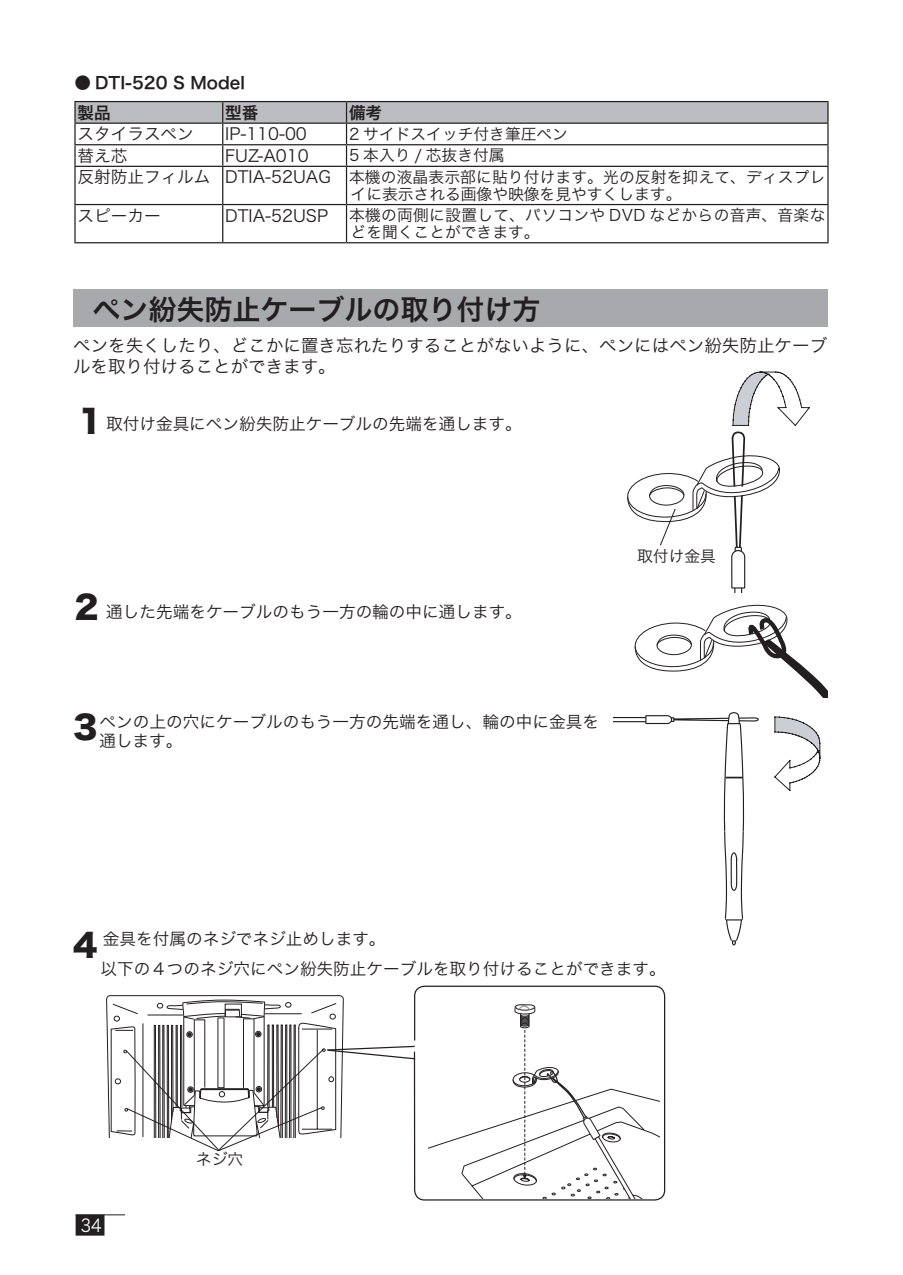
<style>
.page{position:relative;width:903px;height:1275px;background:#fff}
.page>*{position:absolute;margin:0;border:0;box-sizing:border-box;transform-origin:0 0}
.t1{font:31.5px "Hira Kaku Std W8";color:#231f20}
.t2{font:28px "Hira Kaku Pro W6";color:#231f20}
.t3{font:17.5px/21px "Hira Kaku Pro W3";color:#231f20}
.t4{font:17.5px "Hira Kaku Pro W3";color:#fff;scale:.9 1}
.t5{font:16.62px/18.9px "Hira Kaku Pro W3";color:#231f20}
.t6{font:16.62px/29.8px "Hira Kaku Pro W6";color:#231f20}
.t7{font:15.75px/21.5px "Hira Kaku Pro W3";color:#231f20}
.t8{font:15.75px/17.5px "Hira Kaku Pro W3";letter-spacing:.02em;color:#231f20}
.s1{font-size:16.62px}
</style>
<div class="page">
<div style="left:76px;top:1215px;width:28px;height:21px;background:#231f20"></div>
<hr style="left:76px;top:1214px;width:49px;height:1px;background:#231f20">
<div style="left:73px;top:290px;width:754px;height:37px;background:#a8a9ad"></div>
<svg style="left:635px;top:605px;width:192px;height:93px"></svg>
<svg style="left:774px;top:716px;width:47px;height:75px"></svg>
<svg style="left:613px;top:712px;width:146px;height:233px"></svg>
<svg style="left:627px;top:371px;width:183px;height:221px"></svg>
<svg style="left:428px;top:1004px;width:231px;height:194px"></svg>
<div style="left:414px;top:986px;width:251px;height:214px;border:1px solid #231f20;border-radius:10px"></div>
<svg style="left:106px;top:995px;width:310px;height:156px"></svg>
<hr style="left:74px;top:101px;width:149px;height:1px;background:#231f20">
<hr style="left:74px;top:102px;width:2px;height:21px;background:#231f20">
<hr style="left:223px;top:101px;width:123px;height:1px;background:#231f20">
<hr style="left:346px;top:101px;width:482px;height:1px;background:#231f20">
<hr style="left:74px;top:123px;width:149px;height:1px;background:#231f20">
<hr style="left:74px;top:124px;width:2px;height:20px;background:#231f20">
<hr style="left:74px;top:144px;width:149px;height:1px;background:#231f20">
<hr style="left:74px;top:145px;width:2px;height:21px;background:#231f20">
<svg style="left:75px;top:102px;width:753px;height:64px"></svg>
<hr style="left:74px;top:166px;width:149px;height:1px;background:#231f20">
<hr style="left:74px;top:167px;width:2px;height:37px;background:#231f20">
<hr style="left:223px;top:166px;width:123px;height:1px;background:#231f20">
<hr style="left:222px;top:167px;width:1px;height:37px;background:#231f20">
<hr style="left:346px;top:166px;width:482px;height:1px;background:#231f20">
<hr style="left:346px;top:167px;width:1px;height:37px;background:#231f20">
<hr style="left:827px;top:167px;width:1px;height:37px;background:#231f20">
<hr style="left:74px;top:204px;width:149px;height:1px;background:#231f20">
<hr style="left:74px;top:205px;width:2px;height:37px;background:#231f20">
<hr style="left:223px;top:204px;width:123px;height:1px;background:#231f20">
<hr style="left:222px;top:205px;width:1px;height:37px;background:#231f20">
<hr style="left:346px;top:204px;width:482px;height:1px;background:#231f20">
<hr style="left:346px;top:205px;width:1px;height:37px;background:#231f20">
<hr style="left:827px;top:205px;width:1px;height:37px;background:#231f20">
<hr style="left:74px;top:242px;width:149px;height:1px;background:#231f20">
<hr style="left:223px;top:242px;width:123px;height:1px;background:#231f20">
<hr style="left:346px;top:242px;width:482px;height:1px;background:#231f20">
<p class="t6" style="left:74px;top:67px;width:172px">● DTI-520 S Model製品</p>
<p class="t6" style="left:225px;top:97px;width:35px">型番</p>
<p class="t6" style="left:349px;top:97px;width:35px">備考</p>
<p class="t5" style="left:77px;top:123px;width:118px">スタイラスペン</p>
<p class="t5" style="left:225px;top:123px;width:83px">IP-110-00</p>
<p class="t7" style="left:349px;top:122px;width:221px">2 サイドスイッチ付き筆圧ペン</p>
<p class="t5" style="left:77px;top:145px;width:51px">替え芯</p>
<p class="t5" style="left:225px;top:145px;width:85px">FUZ-A010</p>
<p class="t7" style="left:77px;top:143px;width:749px;text-indent:271px">5 本入り / 芯抜き付属<br><span class="s1">反射防止フィルム DTIA-52UAG</span> 本機の液晶表示部に貼り付けます。光の反射を抑えて、ディスプレ</p>
<p class="t7" style="left:351px;top:182px;width:332px">イに表示される画像や映像を見やすくします。</p>
<p class="t5" style="left:77px;top:205px;width:85px">スピーカー</p>
<p class="t5" style="left:225px;top:205px;width:104px">DTIA-52USP</p>
<p class="t8" style="left:349px;top:205px;width:478px">本機の両側に設置して、パソコンや DVD などからの音声、音楽などを聞くことができます。</p>
<h2 class="t2" style="left:92px;top:284px;width:450px">ペン紛失防止ケーブルの取り付け方</h2>
<p class="t3" style="left:73px;top:334px;width:755px">ペンを失くしたり、どこかに置き忘れたりすることがないように、ペンにはペン紛失防止ケーブルを取り付けることができます。</p>
<h1 class="t1" style="left:78px;top:403px;width:26px">1</h1>
<p class="t5" style="left:106px;top:413px;width:417px">取付け金具にペン紛失防止ケーブルの先端を通します。</p>
<h1 class="t1" style="left:74px;top:590px;width:26px">2</h1>
<p class="t5" style="left:106px;top:601px;width:417px">通した先端をケーブルのもう一方の輪の中に通します。</p>
<h1 class="t1" style="left:73px;top:710px;width:26px">3</h1>
<p class="t5" style="left:99px;top:711px;width:501px">ペンの上の穴にケーブルのもう一方の先端を通し、輪の中に金具を通します。</p>
<p class="t7" style="left:637px;top:544px;width:80px">取付け金具</p>
<p class="t5" style="left:103px;top:928px;width:284px">金具を付属のネジでネジ止めします。</p>
<h1 class="t1" style="left:73px;top:928px;width:26px">4</h1>
<p class="t5" style="left:100px;top:958px;width:567px">以下の４つのネジ穴にペン紛失防止ケーブルを取り付けることができます。</p>
<p class="t4" style="left:81px;top:1210px;width:25px">34</p>
<p class="t7" style="left:196px;top:1147px;width:49px">ネジ穴</p>
</div>
